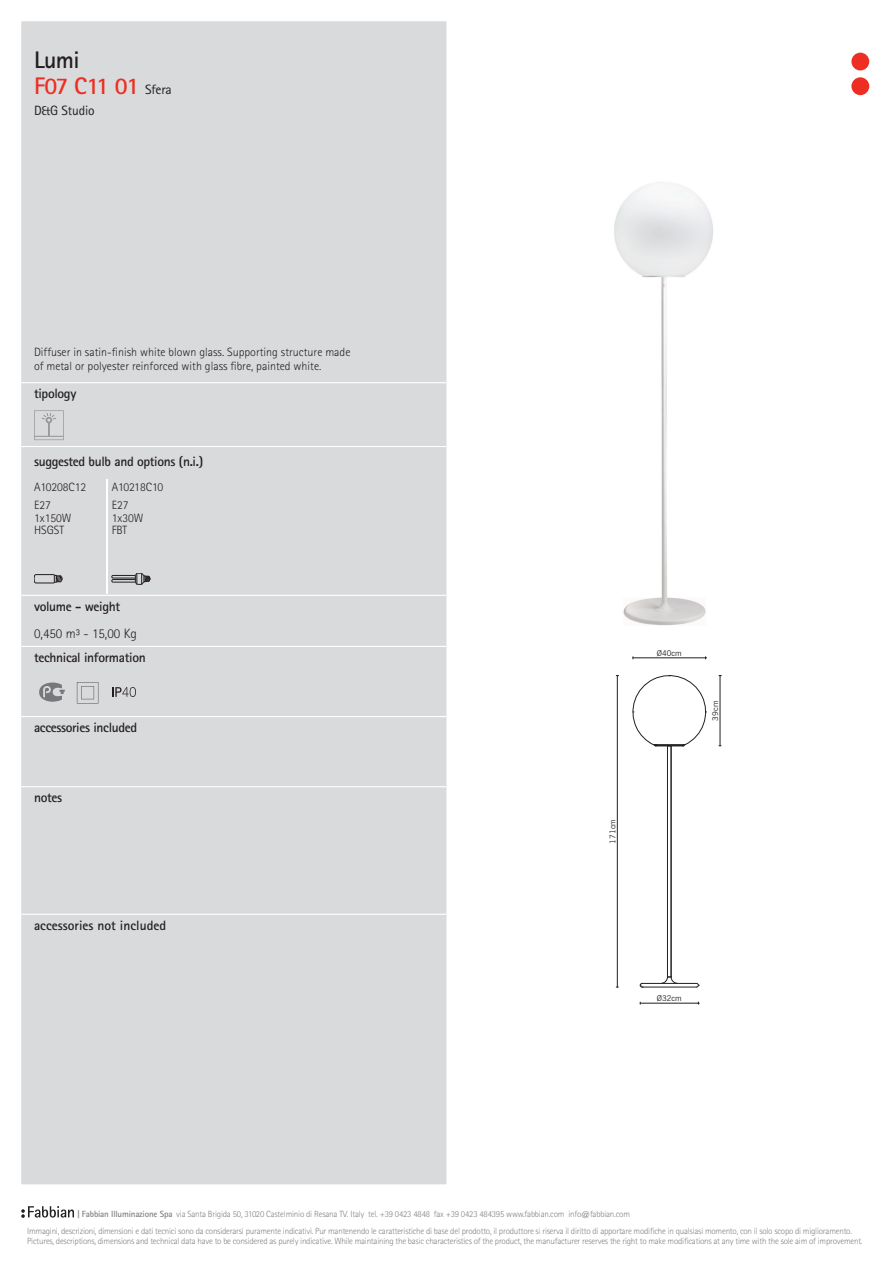
<style>
.page{position:relative;width:893px;height:1263px;background:#fff}
.page>*{position:absolute;margin:0;border:0;box-sizing:border-box;transform-origin:0 0}
.t1{font:700 24px/25.2px "Rotis Sans Serif Std";letter-spacing:-.025em;color:#ee2e22}
.t2{font:700 13.5px "Rotis Sans Serif Std";letter-spacing:-.025em;color:#231f20}
.t3{font:700 13.5px "Rotis Sans Serif Std";color:#231f20}
.t4{font:300 13.5px "Rotis Sans Serif Std";color:#231f20}
.t5{font:13.5px "Rotis Sans Serif Std";letter-spacing:-.01em;color:#231f20}
.t6{font:300 12px/18.3px "Rotis Sans Serif Std";color:#231f20}
.t7{font:300 9px/16.4px "Rotis Sans Serif Std";letter-spacing:-.025em;color:#808285}
.t8{font:7.95px "News Gothic BT";color:#231f20}
.s1{color:#231f20}
.s2{font-weight:400;font-size:13.5px;color:#231f20}
.s3{font-weight:700}
</style>
<div class="page">
<div style="left:21px;top:21px;width:425px;height:1163px;background:#d9dadc"></div>
<hr style="left:21px;top:382px;width:425px;height:1px;background:#fff">
<hr style="left:21px;top:446px;width:425px;height:1px;background:#fff">
<hr style="left:21px;top:595px;width:425px;height:1px;background:#fff">
<hr style="left:21px;top:646px;width:425px;height:1px;background:#fff">
<hr style="left:21px;top:716px;width:425px;height:1px;background:#fff">
<hr style="left:21px;top:786px;width:425px;height:1px;background:#fff">
<hr style="left:21px;top:914px;width:425px;height:1px;background:#fff">
<svg style="left:34px;top:410px;width:30px;height:30px"></svg>
<svg style="left:34px;top:574px;width:29px;height:9px"></svg>
<hr style="left:106px;top:479px;width:1px;height:115px;background:#fff">
<svg style="left:112px;top:573px;width:38px;height:12px"></svg>
<svg style="left:39px;top:682px;width:26px;height:20px"></svg>
<svg style="left:77px;top:682px;width:21px;height:21px"></svg>
<svg style="left:112px;top:687px;width:24px;height:10px"></svg>
<hr style="left:667px;top:746px;width:1px;height:231px;background:#231f20">
<hr style="left:642px;top:987px;width:54px;height:1px;background:#231f20">
<hr style="left:642px;top:983px;width:54px;height:1px;background:#231f20">
<svg style="left:661px;top:977px;width:16px;height:7px"></svg>
<hr style="left:640px;top:1003px;width:58px;height:1px;background:#231f20">
<hr style="left:633px;top:657px;width:73px;height:1px;background:#231f20">
<hr style="left:720px;top:676px;width:1px;height:70px;background:#231f20">
<hr style="left:617px;top:676px;width:1px;height:311px;background:#231f20">
<svg style="left:640px;top:983px;width:3px;height:5px"></svg>
<hr style="left:671px;top:746px;width:1px;height:231px;background:#231f20">
<svg style="left:632px;top:675px;width:75px;height:71px"></svg>
<img style="left:614px;top:182px;width:99px;height:444px">
<svg style="left:21px;top:1206px;width:53px;height:12px"></svg>
<div style="left:851px;top:53px;width:18px;height:17px;background:#ee2e22;border-radius:50%"></div>
<div style="left:851px;top:77px;width:18px;height:18px;background:#ee2e22;border-radius:50%"></div>
<h1 class="t1" style="left:34px;top:47px;width:139px"><span class="s1">Lumi<br></span>F07 C11 01 <span class="s2">Sfera</span></h1>
<h2 class="t5" style="left:34px;top:102px;width:62px">D&amp;G Studio</h2>
<h3 class="t6" style="left:34px;top:344px;width:318px;line-height:14.4px">Diffuser in satin-finish white blown glass. Supporting structure made of metal or polyester reinforced with glass fibre, painted white.</h3>
<h2 class="t2" style="left:34px;top:385px;width:44px">tipology</h2>
<h2 class="t2" style="left:34px;top:453px;width:171px">suggested bulb and options (n.i.)</h2>
<h3 class="t6" style="left:34px;top:477px;width:54px">A10208C12<br>E27</h3>
<h3 class="t6" style="left:34px;top:511px;width:39px;line-height:12.8px">1x150W<br>HSGST</h3>
<h3 class="t6" style="left:112px;top:477px;width:53px">A10218C10<br>E27</h3>
<h3 class="t6" style="left:112px;top:511px;width:33px;line-height:12.8px">1x30W<br>FBT</h3>
<h2 class="t2" style="left:34px;top:598px;width:88px">volume - weight</h2>
<h2 class="t4" style="left:34px;top:625px;width:104px">0,450 m³ - 15,00 Kg</h2>
<h2 class="t2" style="left:34px;top:649px;width:113px">technical information</h2>
<h2 class="t2" style="left:34px;top:719px;width:105px">accessories included</h2>
<h2 class="t2" style="left:34px;top:789px;width:30px">notes</h2>
<h2 class="t3" style="left:34px;top:917px;width:134px">accessories not included</h2>
<p class="t8" style="left:608px;top:843px;width:26px;rotate:-90deg">171cm</p>
<p class="t8" style="left:657px;top:648px;width:26px">Ø40cm</p>
<p class="t8" style="left:710px;top:720px;width:21px;rotate:-90deg">39cm</p>
<p class="t8" style="left:657px;top:993px;width:26px">Ø32cm</p>
<p class="t7" style="left:27px;top:1206px;width:826px;text-indent:50px"><span class="s3">| Fabbian Illuminazione Spa</span> via Santa Brigida 50, 31020 Castelminio di Resana TV. Italy tel. +39 0423 4848 fax +39 0423 484395 www.fabbian.com info@fabbian.com<br>Immagini, descrizioni, dimensioni e dati tecnici sono da considerarsi puramente indicativi. Pur mantenendo le caratteristiche di base del prodotto, il produttore si riserva il diritto di apportare modifiche in qualsiasi momento, con il solo scopo di miglioramento.</p>
<p class="t7" style="left:27px;top:1233px;width:837px">Pictures, descriptions, dimensions and technical data have to be considered as purely indicative. While maintaining the basic characteristics of the product, the manufacturer reserves the right to make modifications at any time with the sole aim of improvement.</p>
</div>
